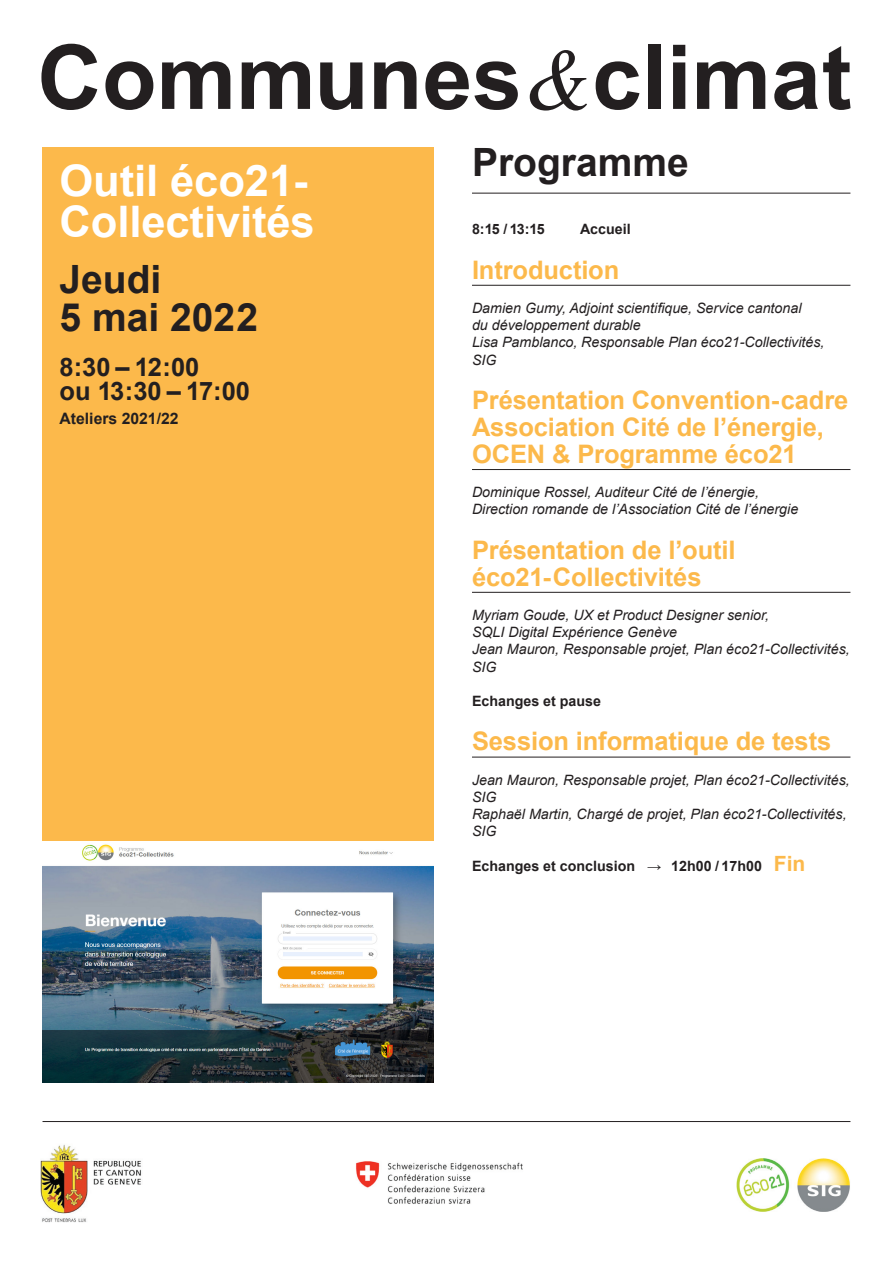
<style>
.page{position:relative;width:893px;height:1263px;background:#fff}
.page>*{position:absolute;margin:0;border:0;box-sizing:border-box;transform-origin:0 0}
.t1{font:700 89.55px "Arial";color:#231f20}
.t2{font:700 43.5px/40.5px "Arial";color:#fff}
.t3{font:700 39px/37.5px "Arial";color:#231f20}
.t4{font:700 25.5px/27px "Arial";letter-spacing:-.005em;color:#fcb94b}
.t5{font:700 25.5px/24px "Arial";color:#231f20}
.t6{font:700 15.75px "Arial";color:#231f20}
.t7{font:italic 14.25px/17.2px "Arial";color:#231f20}
.t8{font:700 14.25px "Arial";color:#231f20}
.s1{font-family:"Times";font-weight:400;font-style:italic;font-size:88.5px}
.s2{font-size:21px;color:#fcb94b}
</style>
<div class="page">
<img style="left:736px;top:1158px;width:114px;height:54px">
<hr style="left:43px;top:1121px;width:807px;height:1px;background:#231f20">
<img style="left:40px;top:1144px;width:101px;height:79px">
<img style="left:356px;top:1161px;width:167px;height:43px">
<hr style="left:472px;top:193px;width:378px;height:1px;background:#231f20">
<hr style="left:472px;top:285px;width:378px;height:1px;background:#231f20">
<hr style="left:472px;top:469px;width:378px;height:1px;background:#231f20">
<hr style="left:472px;top:592px;width:378px;height:1px;background:#231f20">
<hr style="left:472px;top:757px;width:378px;height:1px;background:#231f20">
<div style="left:43px;top:147px;width:391px;height:694px;background:#fcb94b"></div>
<img style="left:43px;top:844px;width:391px;height:239px">
<h1 class="t1" style="left:37px;top:18px;width:816px">Communes<span class="s1">&amp;</span>climat</h1>
<h2 class="t2" style="left:60px;top:162px;width:257px">Outil éco21-<br>Collectivités</h2>
<h3 class="t3" style="left:60px;top:262px;width:200px">Jeudi<br>5 mai 2022</h3>
<h3 class="t5" style="left:60px;top:356px;width:192px">8:30 – 12:00<br>ou 13:30 – 17:00</h3>
<p class="t6" style="left:60px;top:408px;width:121px">Ateliers 2021/22</p>
<h3 class="t3" style="left:472px;top:145px;width:218px">Programme</h3>
<p class="t8" style="left:472px;top:220px;width:74px">8:15 / 13:15</p>
<p class="t8" style="left:580px;top:220px;width:52px">Accueil</p>
<h3 class="t4" style="left:472px;top:257px;width:149px">Introduction</h3>
<p class="t7" style="left:472px;top:299px;width:354px">Damien Gumy, Adjoint scientifique, Service cantonal<br>du développement durable<br>Lisa Pamblanco, Responsable Plan éco21-Collectivités, SIG</p>
<h3 class="t4" style="left:472px;top:387px;width:378px">Présentation Convention-cadre<br>Association Cité de l’énergie,<br>OCEN &amp; Programme éco21</h3>
<p class="t7" style="left:472px;top:484px;width:328px">Dominique Rossel, Auditeur Cité de l’énergie,<br>Direction romande de l’Association Cité de l’énergie</p>
<h3 class="t4" style="left:472px;top:537px;width:265px">Présentation de l’outil éco21-Collectivités</h3>
<p class="t7" style="left:472px;top:606px;width:379px">Myriam Goude, UX et Product Designer senior,<br>SQLI Digital Expérience Genève<br>Jean Mauron, Responsable projet, Plan éco21-Collectivités, SIG</p>
<p class="t8" style="left:472px;top:692px;width:131px">Echanges et pause</p>
<h3 class="t4" style="left:472px;top:729px;width:361px">Session informatique de tests</h3>
<p class="t7" style="left:472px;top:771px;width:379px">Jean Mauron, Responsable projet, Plan éco21-Collectivités, SIG<br>Raphaël Martin, Chargé de projet, Plan éco21-Collectivités, SIG</p>
<p class="t8" style="left:472px;top:856px;width:335px">Echanges et conclusion → 12h00 / 17h00 <span class="s2">Fin</span></p>
</div>
